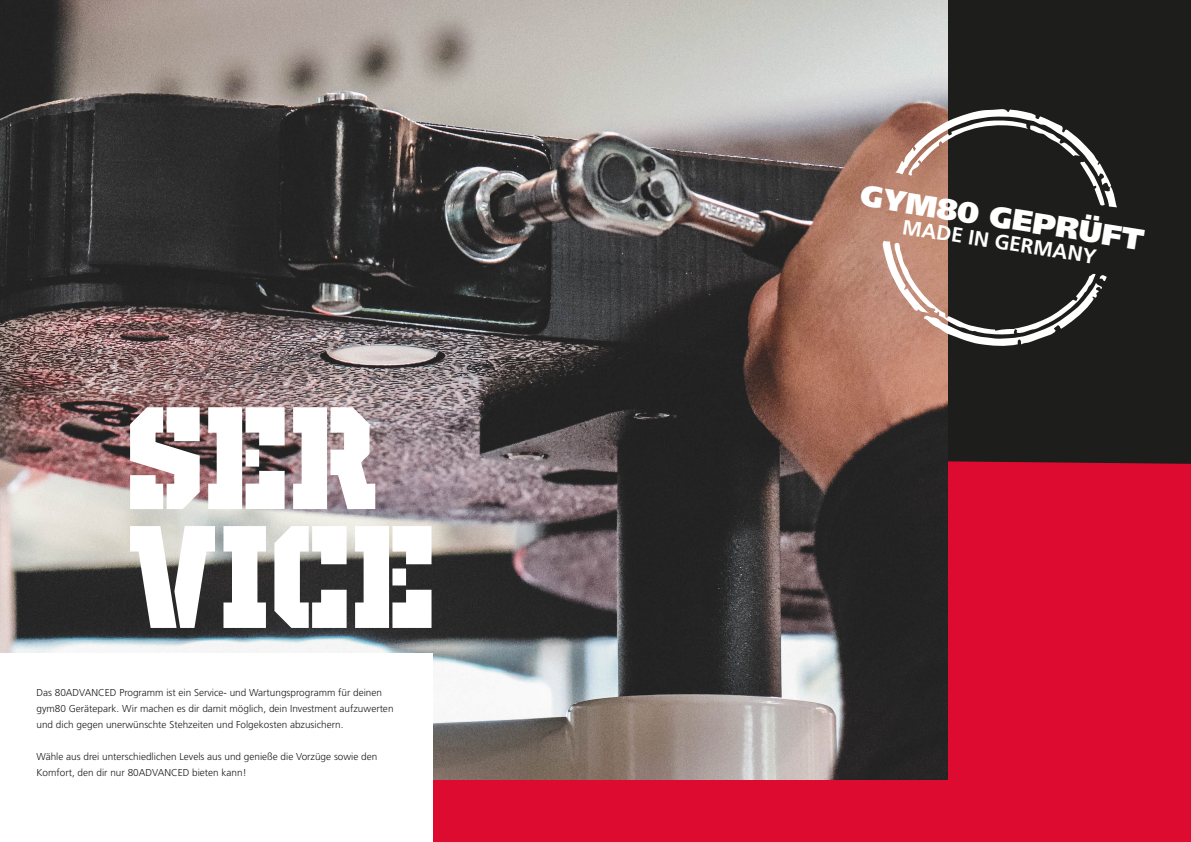
<style>
.page{position:relative;width:1191px;height:842px;background:#1d1d1b}
.page>*{position:absolute;margin:0;border:0;box-sizing:border-box;transform-origin:0 0}
.t1{font:169.8px "Old School United Stencil";color:#fff}
.t2{font:900 29.6px "Frutiger LT Std";color:#fff}
.t3{font:700 20.8px "Frutiger LT Std";color:#fff}
.t4{font:300 10px/16px "Frutiger LT Std";color:#1d1d1b}
</style>
<div class="page">
<div style="left:433px;top:453px;width:758px;height:389px;background:#dd0b2f"></div>
<img style="left:0;top:0;width:947px;height:780px">
<div style="left:0;top:653px;width:433px;height:189px;background:#fff"></div>
<svg style="left:895px;top:109px;width:222px;height:98px"></svg>
<svg style="left:882px;top:241px;width:224px;height:106px"></svg>
<h1 class="t1" style="left:130px;top:368px;width:255px">SER</h1>
<h1 class="t1" style="left:130px;top:487px;width:311px">VICE</h1>
<p class="t4" style="left:36px;top:685px;width:358px">Das 80ADVANCED Programm ist ein Service- und Wartungsprogramm für deinen gym80 Gerätepark. Wir machen es dir damit möglich, dein Investment aufzuwerten und dich gegen unerwünschte Stehzeiten und Folgekosten abzusichern.</p>
<p class="t4" style="left:36px;top:749px;width:342px">Wähle aus drei unterschiedlichen Levels aus und genieße die Vorzüge sowie den<br>Komfort, den dir nur 80ADVANCED bieten kann!</p>
<h2 class="t2" style="left:863px;top:177px;width:288px;rotate:9deg">GYM80 GEPRÜFT</h2>
<h3 class="t3" style="left:904px;top:214px;width:198px;rotate:9deg">MADE IN GERMANY</h3>
</div>
